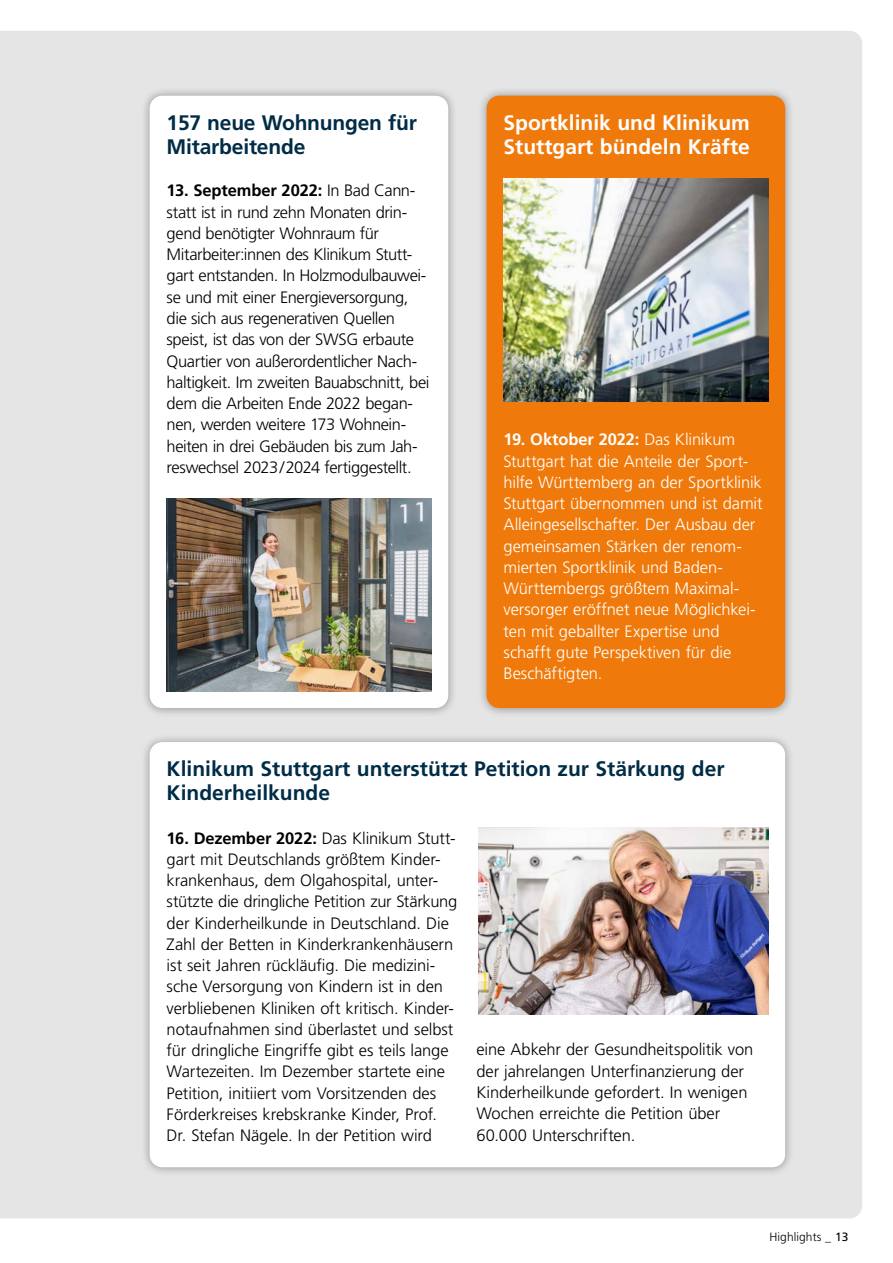
<style>
.page{position:relative;width:893px;height:1263px;background:#fff}
.page>*{position:absolute;margin:0;border:0;box-sizing:border-box;transform-origin:0 0}
.t1{font:700 21px/24px "Frutiger LT Pro";color:#002c47}
.t2{font:700 21px/24px "Frutiger LT Pro";color:#fff}
.t3{font:300 16.5px/21.3px "Frutiger LT Pro";letter-spacing:-.01em;color:#000}
.t4{font:300 16.5px/21.3px "Frutiger LT Pro";letter-spacing:-.005em;color:#fff}
.t5{font:300 12px "Frutiger LT Pro";letter-spacing:.005em;color:#000}
.s1{font-weight:700}
.s2{font-weight:400}
</style>
<div class="page">
<div style="left:0;top:31px;width:862px;height:1187px;background:#e5e5e6"></div>
<div style="left:478px;top:87px;width:317px;height:630px;background:#000;opacity:.35"></div>
<div style="left:487px;top:96px;width:298px;height:612px;background:#ef7a0b;border-radius:13px"></div>
<img style="left:504px;top:179px;width:264px;height:223px">
<div style="left:141px;top:87px;width:317px;height:630px;background:#000;opacity:.35"></div>
<div style="left:150px;top:96px;width:298px;height:612px;background:#fff;border-radius:13px"></div>
<div style="left:141px;top:733px;width:653px;height:444px;background:#000;opacity:.35"></div>
<div style="left:150px;top:742px;width:635px;height:425px;background:#fff;border-radius:13px"></div>
<img style="left:478px;top:827px;width:290px;height:187px">
<img style="left:167px;top:498px;width:264px;height:193px">
<p class="t1" style="left:167px;top:111px;width:252px">157 neue Wohnungen für<br>Mitarbeitende</p>
<p class="t3" style="left:167px;top:180px;width:264px"><span class="s1">13. September 2022:</span> In Bad Cann&shy;statt ist in rund zehn Monaten drin&shy;gend benötigter Wohnraum für Mitarbeiter:innen des Klinikum Stutt&shy;gart entstanden. In Holzmodulbauwei&shy;se und mit einer Energieversorgung, die sich aus regenerativen Quellen speist, ist das von der SWSG erbaute Quartier von außerordentlicher Nach&shy;haltigkeit. Im zweiten Bauabschnitt, bei dem die Arbeiten Ende 2022 began&shy;nen, werden weitere 173 Wohnein&shy;heiten in drei Gebäuden bis zum Jah&shy;reswechsel 2023/2024 fertiggestellt.</p>
<p class="t2" style="left:504px;top:111px;width:248px">Sportklinik und Klinikum<br>Stuttgart bündeln Kräfte</p>
<p class="t4" style="left:504px;top:429px;width:261px"><span class="s1">19. Oktober 2022:</span> Das Klinikum<br>Stuttgart hat die Anteile der Sport&shy;hilfe Württemberg an der Sportklinik<br>Stuttgart übernommen und ist damit<br>Alleingesellschafter. Der Ausbau der gemeinsamen Stärken der renom&shy;mierten Sportklinik und Baden-<br>Württembergs größtem Maximal&shy;versorger eröffnet neue Möglichkei&shy;ten mit geballter Expertise und schafft gute Perspektiven für die<br>Beschäftigten.</p>
<p class="t1" style="left:167px;top:757px;width:559px">Klinikum Stuttgart unterstützt Petition zur Stärkung der<br>Kinderheilkunde</p>
<p class="t3" style="left:167px;top:827px;width:292px"><span class="s1">16. Dezember 2022:</span> Das Klinikum Stutt&shy;gart mit Deutschlands größtem Kinder&shy;krankenhaus, dem Olgahospital, unter&shy;stützte die dringliche Petition zur Stärkung der Kinderheilkunde in Deutschland. Die Zahl der Betten in Kinderkrankenhäusern ist seit Jahren rückläufig. Die medizini&shy;sche Versorgung von Kindern ist in den verbliebenen Kliniken oft kritisch. Kinder&shy;notaufnahmen sind überlastet und selbst für dringliche Eingriffe gibt es teils lange Wartezeiten. Im Dezember startete eine Petition, initiiert vom Vorsitzenden des Förderkreises krebskranke Kinder, Prof.<br>Dr. Stefan Nägele. In der Petition wird</p>
<p class="t3" style="left:476px;top:1039px;width:278px">eine Abkehr der Gesundheitspolitik von der jahrelangen Unterfinanzierung der Kinderheilkunde gefordert. In wenigen Wochen erreichte die Petition über 60.000 Unterschriften.</p>
<p class="t5" style="left:769px;top:1230px;width:80px">Highlights <span class="s2">_ 13</span></p>
</div>
